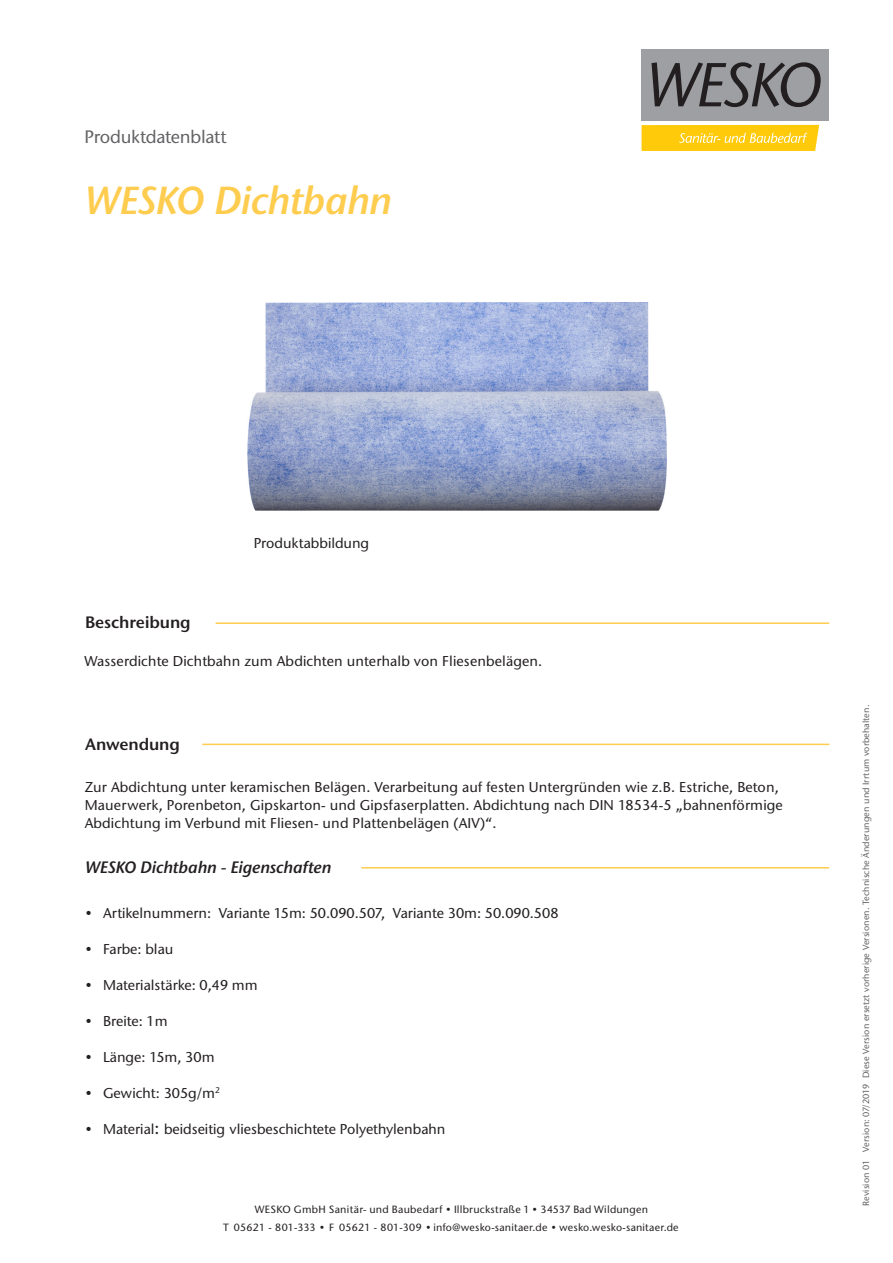
<style>
.page{position:relative;width:893px;height:1263px;background:#fff}
.page>*{position:absolute;margin:0;border:0;box-sizing:border-box;transform-origin:0 0}
.t1{font:italic 600 39px "Stone Sans ITC Std";letter-spacing:-.02em;color:#fecc4e}
.t2{font:500 18px "Stone Sans ITC Std";letter-spacing:-.015em;color:#636366}
.t3{font:italic 600 16.5px "Stone Sans ITC Std";letter-spacing:-.01em;color:#231f20}
.t4{font:600 16.5px "Stone Sans ITC Std";letter-spacing:-.01em;color:#231f20}
.Technische_Daten_Bes{font:500 14.25px/18px "Stone Sans ITC Std";letter-spacing:.01em;color:#231f20}
.t5{font:500 10.5px "Stone Sans ITC Std";letter-spacing:.025em;color:#231f20}
.t6{font:500 9px "Stone Sans ITC Std";letter-spacing:.01em;color:#636366}
.s1{font-size:17.25px}
</style>
<div class="page">
<div style="left:642px;top:49px;width:187px;height:71px;background:#9d9fa2"></div>
<svg style="left:642px;top:125px;width:177px;height:26px;background:#fece1f"></svg>
<svg style="left:651px;top:62px;width:170px;height:45px"></svg>
<img style="left:248px;top:303px;width:419px;height:207px">
<hr style="left:216px;top:622px;width:613px;height:2px;background:#fecc4e">
<hr style="left:361px;top:867px;width:468px;height:1px;background:#fecc4e">
<hr style="left:202px;top:744px;width:627px;height:1px;background:#fecc4e">
<p class="t2" style="left:85px;top:125px;width:143px">Produktdatenblatt</p>
<p class="t1" style="left:85px;top:177px;width:309px">WESKO Dichtbahn</p>
<p class="t4" style="left:85px;top:612px;width:107px">Beschreibung</p>
<p class="Technische_Daten_Bes" style="left:254px;top:533px;width:117px">Produktabbildung</p>
<p class="Technische_Daten_Bes" style="left:85px;top:651px;width:459px">Wasserdichte Dichtbahn zum Abdichten unterhalb von Fliesenbelägen.</p>
<p class="t4" style="left:85px;top:733px;width:96px">Anwendung</p>
<p class="Technische_Daten_Bes" style="left:85px;top:777px;width:700px">Zur Abdichtung unter keramischen Belägen. Verarbeitung auf festen Untergründen wie z.B. Estriche, Beton,<br>Mauerwerk, Porenbeton, Gipskarton- und Gipsfaserplatten. Abdichtung nach DIN 18534-5 „bahnenförmige<br>Abdichtung im Verbund mit Fliesen- und Plattenbelägen (AIV)“.</p>
<p class="t3" style="left:85px;top:857px;width:248px">WESKO Dichtbahn - Eigenschaften</p>
<p class="Technische_Daten_Bes" style="left:85px;top:903px;width:475px">• Artikelnummern: Variante 15m: 50.090.507, Variante 30m: 50.090.508</p>
<p class="Technische_Daten_Bes" style="left:85px;top:939px;width:90px">• Farbe: blau</p>
<p class="Technische_Daten_Bes" style="left:85px;top:975px;width:174px">• Materialstärke: 0,49 mm</p>
<p class="Technische_Daten_Bes" style="left:85px;top:1011px;width:84px">• Breite: 1m</p>
<p class="Technische_Daten_Bes" style="left:85px;top:1047px;width:131px">• Länge: 15m, 30m</p>
<p class="Technische_Daten_Bes" style="left:85px;top:1083px;width:136px">• Gewicht: 305g/m<sup>2</sup></p>
<p class="Technische_Daten_Bes" style="left:85px;top:1119px;width:362px">• Material<span class="s1">:</span> beidseitig vliesbeschichtete Polyethylenbahn</p>
<p class="t5" style="left:255px;top:1203px;width:395px">WESKO GmbH Sanitär- und Baubedarf • Illbruckstraße 1 • 34537 Bad Wildungen</p>
<p class="t5" style="left:223px;top:1221px;width:457px">T 05621 - 801-333 • F 05621 - 801-309 • info@wesko-sanitaer.de • wesko.wesko-sanitaer.de</p>
<p class="t6" style="left:861px;top:1206px;width:503px;rotate:-90deg">Revision 01 Version: 07/2019 Diese Version ersetzt vorherige Versionen. Technische Änderungen und Irrtum vorbehalten.</p>
</div>
